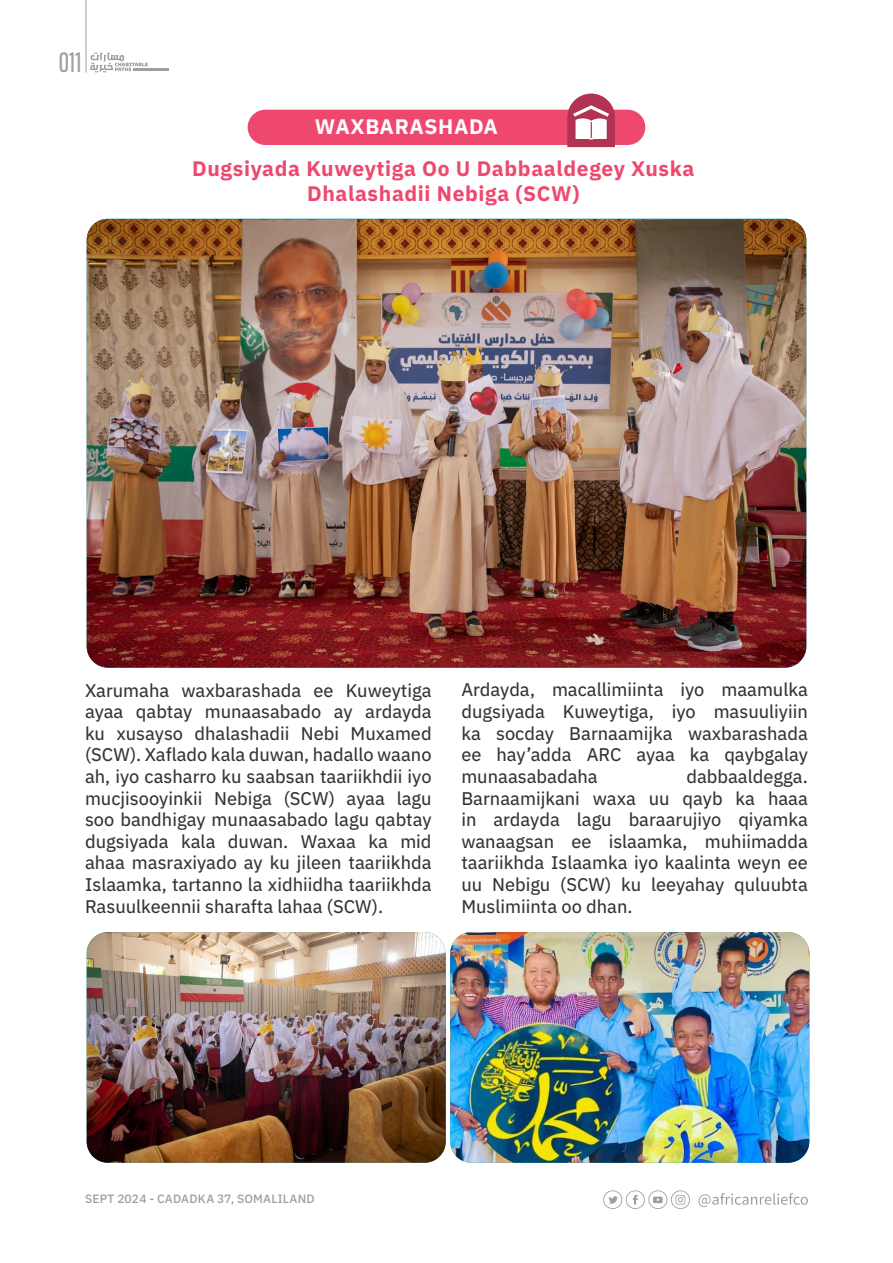
<style>
.page{position:relative;width:893px;height:1263px;background:#fff}
.page>*{position:absolute;margin:0;border:0;box-sizing:border-box;transform-origin:0 0}
.t1{font:30px "Acumin Variable Concept";color:#9e9e9e}
.t2{font:700 21px/25.2px "IBM Plex Sans Arabic";letter-spacing:.03em;color:#ef486f;text-align:center}
.t3{font:700 21px "IBM Plex Sans Arabic";letter-spacing:.03em;color:#fff}
.t4{font:18.3px/21.6px "IBM Plex Sans Arabic Text";color:#343433}
.t5{font:500 12px "IBM Plex Sans Arabic";letter-spacing:.02em;color:#9e9e9e}
</style>
<div class="page">
<hr style="left:86px;top:0;width:1px;height:73px;background:#9e9e9e">
<svg style="left:90px;top:53px;width:58px;height:20px"></svg>
<hr style="left:133px;top:68px;width:36px;height:3px;background:#9e9e9e">
<svg style="left:698px;top:1193px;width:110px;height:14px"></svg>
<svg style="left:603px;top:1190px;width:87px;height:19px"></svg>
<div style="left:248px;top:110px;width:397px;height:35px;background:#ef486f;border-radius:18px"></div>
<svg style="left:567px;top:94px;width:48px;height:53px;background:#cf7e92"></svg>
<img style="left:87px;top:219px;width:719px;height:449px">
<img style="left:87px;top:932px;width:359px;height:231px">
<img style="left:450px;top:932px;width:359px;height:231px">
<h1 class="t1" style="left:59px;top:41px;width:24px">011</h1>
<p class="t3" style="left:315px;top:114px;width:184px">WAXBARASHADA</p>
<p class="t2" style="left:192px;top:156px;width:504px">Dugsiyada Kuweytiga Oo U Dabbaaldegey Xuska<br>Dhalashadii Nebiga (SCW(</p>
<p class="t4" style="left:85px;top:679px;width:86px">Xarumaha</p>
<p class="t4" style="left:181px;top:679px;width:121px">waxbarashada</p>
<p class="t4" style="left:314px;top:679px;width:22px">ee</p>
<p class="t4" style="left:346px;top:679px;width:87px">Kuweytiga</p>
<p class="t4" style="left:461px;top:679px;width:75px">Ardayda,</p>
<p class="t4" style="left:552px;top:679px;width:113px">macallimiinta</p>
<p class="t4" style="left:680px;top:679px;width:25px">iyo</p>
<p class="t4" style="left:721px;top:679px;width:88px">maamulka</p>
<p class="t4" style="left:85px;top:701px;width:40px">ayaa</p>
<p class="t4" style="left:136px;top:701px;width:58px">qabtay</p>
<p class="t4" style="left:205px;top:701px;width:118px">munaasabado</p>
<p class="t4" style="left:334px;top:701px;width:20px">ay</p>
<p class="t4" style="left:365px;top:701px;width:68px">ardayda</p>
<p class="t4" style="left:461px;top:701px;width:85px">dugsiyada</p>
<p class="t4" style="left:563px;top:701px;width:93px">Kuweytiga,</p>
<p class="t4" style="left:672px;top:701px;width:25px">iyo</p>
<p class="t4" style="left:714px;top:701px;width:96px">masuuliyiin</p>
<p class="t4" style="left:195px;top:723px;width:96px">dhalashadii</p>
<p class="t4" style="left:301px;top:723px;width:40px">Nebi</p>
<p class="t4" style="left:85px;top:723px;width:22px">ku</p>
<p class="t4" style="left:85px;top:744px;width:348px">(SCW .) Xaflado kala duwan, hadallo waano</p>
<p class="t4" style="left:85px;top:766px;width:348px">ah, iyo casharro ku saabsan taariikhdii iyo</p>
<p class="t4" style="left:397px;top:787px;width:36px">lagu</p>
<p class="t4" style="left:351px;top:723px;width:83px">Muxamed</p>
<p class="t4" style="left:116px;top:723px;width:68px">xusayso</p>
<p class="t4" style="left:284px;top:787px;width:53px">(SCW)</p>
<p class="t4" style="left:85px;top:787px;width:119px">mucjisooyinkii</p>
<p class="t4" style="left:85px;top:809px;width:348px">soo bandhigay munaasabado lagu qabtay</p>
<p class="t4" style="left:400px;top:831px;width:33px">mid</p>
<p class="t4" style="left:214px;top:787px;width:59px">Nebiga</p>
<p class="t4" style="left:347px;top:787px;width:40px">ayaa</p>
<p class="t4" style="left:85px;top:831px;width:348px">dugsiyada<br>ahaa masraxiyado ay ku jileen taariikhda Islaamka, tartanno la xidhiidha taariikhda Rasuulkeennii sharafta lahaa (SCW .(</p>
<p class="t4" style="left:181px;top:831px;width:36px">kala</p>
<p class="t4" style="left:228px;top:831px;width:62px">duwan.</p>
<p class="t4" style="left:368px;top:831px;width:21px">ka</p>
<p class="t4" style="left:301px;top:831px;width:57px">Waxaa</p>
<p class="t4" style="left:461px;top:722px;width:21px">ka</p>
<p class="t4" style="left:496px;top:722px;width:59px">socday</p>
<p class="t4" style="left:569px;top:722px;width:105px">Barnaamijka</p>
<p class="t4" style="left:688px;top:722px;width:121px">waxbarashada</p>
<p class="t4" style="left:461px;top:744px;width:22px">ee</p>
<p class="t4" style="left:496px;top:744px;width:77px">hay’adda</p>
<p class="t4" style="left:587px;top:744px;width:36px">ARC</p>
<p class="t4" style="left:636px;top:744px;width:40px">ayaa</p>
<p class="t4" style="left:690px;top:744px;width:21px">ka</p>
<p class="t4" style="left:724px;top:744px;width:85px">qaybgalay</p>
<p class="t4" style="left:461px;top:766px;width:138px">munaasabadaha</p>
<p class="t4" style="left:686px;top:766px;width:123px">dabbaaldegga.</p>
<p class="t4" style="left:461px;top:787px;width:120px">Barnaamijkani</p>
<p class="t4" style="left:593px;top:787px;width:45px">waxa</p>
<p class="t4" style="left:649px;top:787px;width:22px">uu</p>
<p class="t4" style="left:683px;top:787px;width:42px">qayb</p>
<p class="t4" style="left:736px;top:787px;width:21px">ka</p>
<p class="t4" style="left:768px;top:787px;width:41px">haaa</p>
<p class="t4" style="left:461px;top:809px;width:17px">in</p>
<p class="t4" style="left:493px;top:809px;width:68px">ardayda</p>
<p class="t4" style="left:577px;top:809px;width:36px">lagu</p>
<p class="t4" style="left:629px;top:809px;width:94px">baraarujiyo</p>
<p class="t4" style="left:738px;top:809px;width:71px">qiyamka</p>
<p class="t4" style="left:609px;top:831px;width:81px">islaamka,</p>
<p class="t4" style="left:705px;top:831px;width:105px">muhiimadda</p>
<p class="t4" style="left:461px;top:831px;width:94px">wanaagsan</p>
<p class="t4" style="left:461px;top:852px;width:348px">taariikhda Islaamka iyo kaalinta weyn ee</p>
<p class="t4" style="left:734px;top:874px;width:75px">quluubta</p>
<p class="t4" style="left:571px;top:831px;width:22px">ee</p>
<p class="t4" style="left:560px;top:874px;width:53px">(SCW)</p>
<p class="t4" style="left:492px;top:874px;width:60px">Nebigu</p>
<p class="t4" style="left:621px;top:874px;width:22px">ku</p>
<p class="t4" style="left:651px;top:874px;width:75px">leeyahay</p>
<p class="t4" style="left:461px;top:874px;width:173px">uu<br>Muslimiinta oo dhan.</p>
<p class="t5" style="left:85px;top:1192px;width:231px">SEPT 2024 - CADADKA 37, SOMALILAND</p>
</div>
